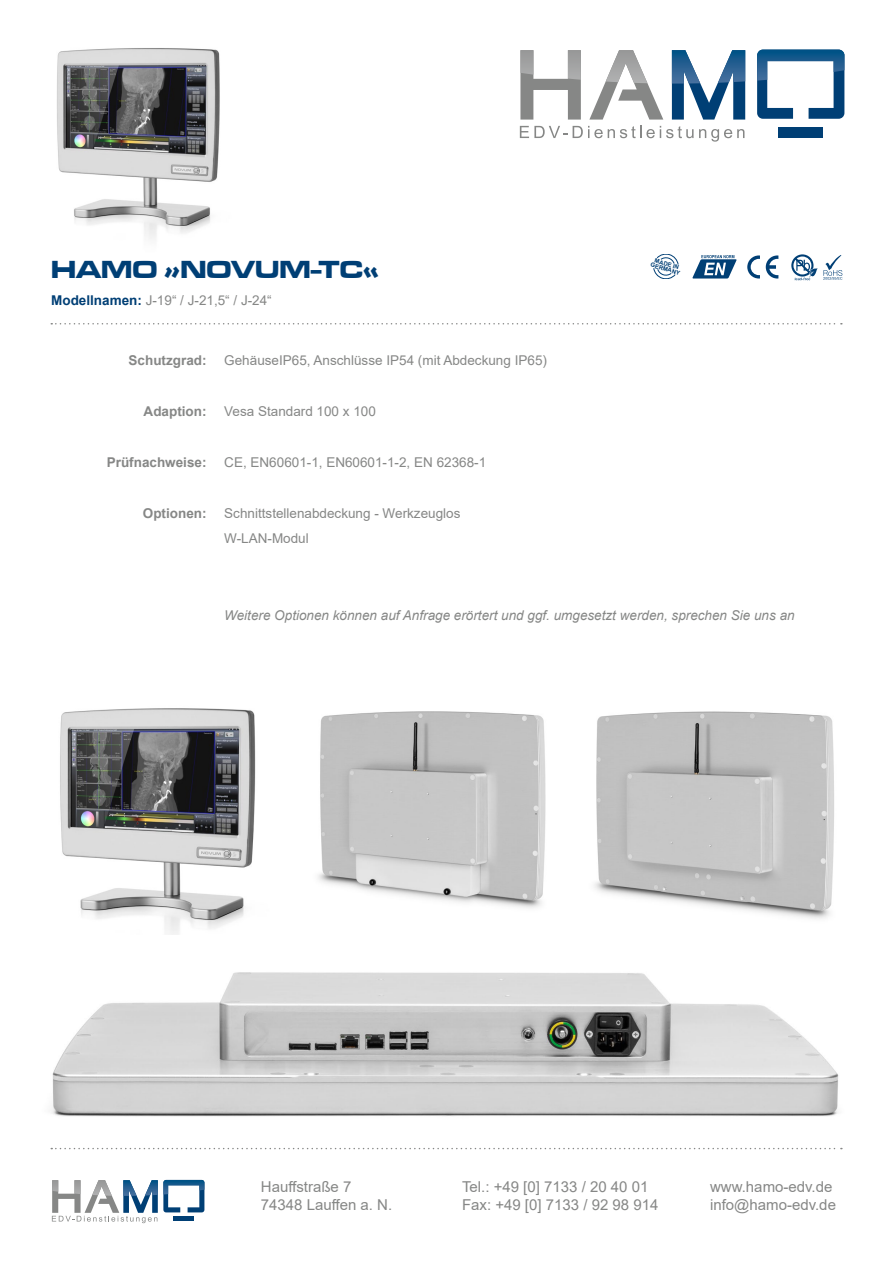
<style>
.page{position:relative;width:893px;height:1263px;background:#fff}
.page>*{position:absolute;margin:0;border:0;box-sizing:border-box;transform-origin:0 0}
.t1{font:25.5px "Microgramma D Bold Exte";color:#003f75}
.t2{font:15px/18px "Arial";color:#868786}
.t3{font:13.5px/25.5px "Arial";color:#868786}
.t4{font:italic 13.5px "Arial";color:#868786}
.t5{font:700 13.5px "Arial";color:#868786}
.t6{font:700 6px/5.1px "Arial";color:#003f75;text-align:center}
.s1{font-weight:700;color:#003f75}
</style>
<div class="page">
<img style="left:51px;top:972px;width:788px;height:145px">
<svg style="left:51px;top:1148px;width:791px;height:1px"></svg>
<img style="left:57px;top:48px;width:163px;height:191px">
<svg style="left:520px;top:126px;width:224px;height:16px"></svg>
<div style="left:778px;top:127px;width:45px;height:11px;background:#003f75"></div>
<svg style="left:589px;top:50px;width:74px;height:70px"></svg>
<svg style="left:672px;top:50px;width:73px;height:70px"></svg>
<svg style="left:757px;top:50px;width:87px;height:69px"></svg>
<svg style="left:520px;top:50px;width:61px;height:70px"></svg>
<svg style="left:51px;top:323px;width:791px;height:1px"></svg>
<svg style="left:823px;top:255px;width:19px;height:25px"></svg>
<svg style="left:791px;top:254px;width:26px;height:26px"></svg>
<svg style="left:747px;top:255px;width:13px;height:23px"></svg>
<svg style="left:766px;top:255px;width:12px;height:23px"></svg>
<svg style="left:692px;top:255px;width:44px;height:23px"></svg>
<svg style="left:653px;top:254px;width:25px;height:25px"></svg>
<svg style="left:52px;top:1180px;width:152px;height:43px"></svg>
<img style="left:60px;top:708px;width:196px;height:226px">
<img style="left:318px;top:711px;width:228px;height:197px">
<img style="left:594px;top:711px;width:240px;height:208px">
<h1 class="t1" style="left:51px;top:252px;width:330px">HAMO »NOVUM-TC«</h1>
<p class="t3" style="left:51px;top:287px;width:222px"><span class="s1">Modellnamen:</span> J-19“ / J-21,5“ / J-24“</p>
<p class="t5" style="left:129px;top:351px;width:80px">Schutzgrad:</p>
<p class="t5" style="left:144px;top:402px;width:64px">Adaption:</p>
<p class="t5" style="left:107px;top:453px;width:101px">Prüfnachweise:</p>
<p class="t5" style="left:143px;top:504px;width:65px">Optionen:</p>
<p class="t3" style="left:224px;top:347px;width:324px">GehäuseIP65, Anschlüsse IP54 (mit Abdeckung IP65)</p>
<p class="t3" style="left:224px;top:398px;width:153px">Vesa Standard 100 x 100</p>
<p class="t3" style="left:224px;top:449px;width:263px">CE, EN60601-1, EN60601-1-2, EN 62368-1</p>
<p class="t3" style="left:224px;top:500px;width:238px">Schnittstellenabdeckung - Werkzeuglos<br>W-LAN-Modul</p>
<p class="t6" style="left:653px;top:257px;width:32px;rotate:17deg">MADE IN<br>GERMANY</p>
<p class="t4" style="left:224px;top:606px;width:572px">Weitere Optionen können auf Anfrage erörtert und ggf. umgesetzt werden, sprechen Sie uns an</p>
<p class="t2" style="left:261px;top:1178px;width:133px">Hauffstraße 7<br>74348 Lauffen a. N.</p>
<p class="t2" style="left:462px;top:1178px;width:198px">Tel.: +49 [0] 7133 / 20 40 01<br>Fax: +49 [0] 7133 / 92 98 914</p>
<p class="t2" style="left:710px;top:1178px;width:127px">www.hamo-edv.de info@hamo-edv.de</p>
</div>
